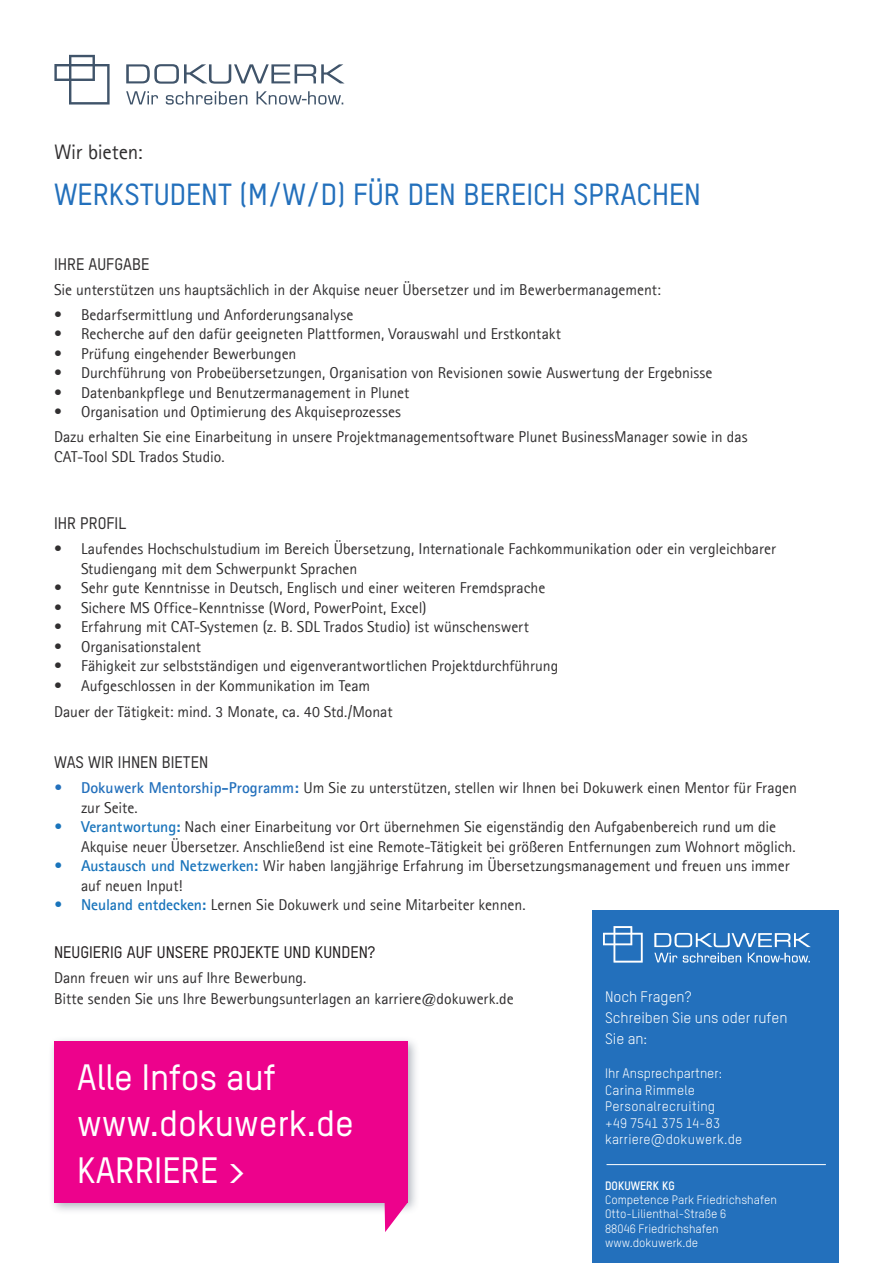
<style>
.page{position:relative;width:893px;height:1263px;background:#fff}
.page>*{position:absolute;margin:0;border:0;box-sizing:border-box;transform-origin:0 0}
.t1{font:500 36px "TSTAR";color:#fff}
.head{font:500 30px "TSTAR";color:#2370bc}
.Fließtext_neu{font:21px "Agfa Rotis Sans Serif";letter-spacing:-.01em;color:#312f30}
.Überschrift_1{font:500 16.5px "TSTAR";color:#312f30}
.Überschrift_1-2{font:500 16.5px "TSTAR";color:#231f20}
.Fließtext_neu-2{font:15.75px/19.5px "Agfa Rotis Sans Serif";letter-spacing:-.005em;color:#312f30}
.Fließtext_zentriert{font:15px/21px "TSTAR";color:#fff}
.Fließtext_neu-3{font:13.5px "TSTAR";letter-spacing:.015em;color:#fff}
.Fließtext_zentriert-2{font:13.5px "TSTAR";color:#fff}
.Fließtext_zentriert-3{font:12px "TSTAR";color:#fff}
.Fließtext_zentriert-4{font:700 12px "TSTAR";color:#fff}
.s1{font-weight:700;color:#2370bc}
.s2{font-weight:700;color:#1974bb}
</style>
<div class="page">
<svg style="left:54px;top:55px;width:56px;height:50px"></svg>
<svg style="left:126px;top:64px;width:219px;height:20px"></svg>
<svg style="left:126px;top:91px;width:32px;height:13px"></svg>
<svg style="left:166px;top:91px;width:81px;height:14px"></svg>
<svg style="left:257px;top:91px;width:86px;height:14px"></svg>
<div style="left:592px;top:910px;width:247px;height:353px;background:#2370bc"></div>
<hr style="left:606px;top:1164px;width:220px;height:1px;background:#fff">
<img style="left:603px;top:926px;width:208px;height:37px">
<div style="left:48px;top:1035px;width:371px;height:180px;background:#334258;opacity:.39"></div>
<div style="left:54px;top:1041px;width:353px;height:162px;background:#ed028c"></div>
<svg style="left:385px;top:1203px;width:22px;height:29px"></svg>
<p class="Fließtext_neu" style="left:54px;top:139px;width:90px">Wir bieten:</p>
<p class="head" style="left:54px;top:176px;width:648px">WERKSTUDENT (M/W/D) FÜR DEN BEREICH SPRACHEN</p>
<p class="Überschrift_1" style="left:54px;top:254px;width:97px">IHRE AUFGABE</p>
<p class="Fließtext_neu-2" style="left:54px;top:279px;width:608px">Sie unterstützen uns hauptsächlich in der Akquise neuer Übersetzer und im Bewerbermanagement:</p>
<p class="Fließtext_neu-2" style="left:54px;top:304px;width:301px">• Bedarfsermittlung und Anforderungsanalyse</p>
<p class="Fließtext_neu-2" style="left:54px;top:324px;width:509px">• Recherche auf den dafür geeigneten Plattformen, Vorauswahl und Erstkontakt</p>
<p class="Fließtext_neu-2" style="left:54px;top:343px;width:244px">• Prüfung eingehender Bewerbungen</p>
<p class="Fließtext_neu-2" style="left:54px;top:363px;width:660px">• Durchführung von Probeübersetzungen, Organisation von Revisionen sowie Auswertung der Ergebnisse</p>
<p class="Fließtext_neu-2" style="left:54px;top:382px;width:357px">• Datenbankpflege und Benutzermanagement in Plunet</p>
<p class="Fließtext_neu-2" style="left:54px;top:402px;width:349px">• Organisation und Optimierung des Akquiseprozesses</p>
<p class="Fließtext_neu-2" style="left:54px;top:427px;width:695px">Dazu erhalten Sie eine Einarbeitung in unsere Projektmanagementsoftware Plunet BusinessManager sowie in das<br>CAT-Tool SDL Trados Studio.</p>
<p class="Überschrift_1" style="left:54px;top:514px;width:74px">IHR PROFIL</p>
<p class="Fließtext_neu-2" style="left:81px;top:539px;width:696px;text-indent:-27px">• Laufendes Hochschulstudium im Bereich Übersetzung, Internationale Fachkommunikation oder ein vergleichbarer<br>Studiengang mit dem Schwerpunkt Sprachen</p>
<p class="Fließtext_neu-2" style="left:54px;top:578px;width:493px">• Sehr gute Kenntnisse in Deutsch, Englisch und einer weiteren Fremdsprache</p>
<p class="Fließtext_neu-2" style="left:54px;top:598px;width:374px">• Sichere MS Office-Kenntnisse (Word, PowerPoint, Excel)</p>
<p class="Fließtext_neu-2" style="left:54px;top:617px;width:476px">• Erfahrung mit CAT-Systemen (z. B. SDL Trados Studio) ist wünschenswert</p>
<p class="Fließtext_neu-2" style="left:54px;top:637px;width:149px">• Organisationstalent</p>
<p class="Fließtext_neu-2" style="left:54px;top:656px;width:506px">• Fähigkeit zur selbstständigen und eigenverantwortlichen Projektdurchführung</p>
<p class="Fließtext_neu-2" style="left:54px;top:676px;width:318px">• Aufgeschlossen in der Kommunikation im Team</p>
<p class="Fließtext_neu-2" style="left:54px;top:701px;width:340px">Dauer der Tätigkeit: mind. 3 Monate, ca. 40 Std./Monat</p>
<p class="Überschrift_1" style="left:54px;top:752px;width:156px">WAS WIR IHNEN BIETEN</p>
<p class="Fließtext_neu-2" style="left:81px;top:778px;width:717px;text-indent:-27px"><span class="s1">• Dokuwerk Mentorship-Programm:</span> Um Sie zu unterstützen, stellen wir Ihnen bei Dokuwerk einen Mentor für Fragen zur Seite.</p>
<p class="Fließtext_neu-2" style="left:81px;top:817px;width:716px;text-indent:-27px"><span class="s2">• Verantwortung:</span> Nach einer Einarbeitung vor Ort übernehmen Sie eigenständig den Aufgabenbereich rund um die<br>Akquise neuer Übersetzer. Anschließend ist eine Remote-Tätigkeit bei größeren Entfernungen zum Wohnort möglich.</p>
<p class="Fließtext_neu-2" style="left:81px;top:856px;width:710px;text-indent:-27px"><span class="s2">• Austausch und Netzwerken:</span> Wir haben langjährige Erfahrung im Übersetzungsmanagement und freuen uns immer auf neuen Input!</p>
<p class="Fließtext_neu-2" style="left:54px;top:895px;width:473px"><span class="s2">• Neuland entdecken:</span> Lernen Sie Dokuwerk und seine Mitarbeiter kennen.</p>
<p class="Überschrift_1-2" style="left:54px;top:942px;width:323px">NEUGIERIG AUF UNSERE PROJEKTE UND KUNDEN?</p>
<p class="Fließtext_neu-2" style="left:54px;top:968px;width:254px">Dann freuen wir uns auf Ihre Bewerbung.</p>
<p class="Fließtext_neu-2" style="left:54px;top:989px;width:461px">Bitte senden Sie uns Ihre Bewerbungsunterlagen an karriere@dokuwerk.de</p>
<p class="t1" style="left:77px;top:1055px;width:200px">Alle Infos auf</p>
<p class="t1" style="left:77px;top:1101px;width:278px">www.dokuwerk.de</p>
<p class="t1" style="left:77px;top:1148px;width:170px">KARRIERE &gt;</p>
<p class="Fließtext_zentriert" style="left:605px;top:986px;width:88px">Noch Fragen?</p>
<p class="Fließtext_zentriert" style="left:605px;top:1007px;width:184px">Schreiben Sie uns oder rufen<br>Sie an:</p>
<p class="Fließtext_zentriert-2" style="left:605px;top:1066px;width:118px">Ihr Ansprechpartner:</p>
<p class="Fließtext_neu-3" style="left:605px;top:1082px;width:91px">Carina Rimmele</p>
<p class="Fließtext_neu-3" style="left:605px;top:1099px;width:111px">Personalrecruiting</p>
<p class="Fließtext_neu-3" style="left:605px;top:1115px;width:116px">+49 7541 375 14-83</p>
<p class="Fließtext_neu-3" style="left:605px;top:1132px;width:139px">karriere@dokuwerk.de</p>
<p class="Fließtext_zentriert-4" style="left:605px;top:1178px;width:71px">DOKUWERK KG</p>
<p class="Fließtext_zentriert-3" style="left:605px;top:1192px;width:173px">Competence Park Friedrichshafen</p>
<p class="Fließtext_zentriert-3" style="left:605px;top:1207px;width:123px">Otto-Lilienthal-Straße 6</p>
<p class="Fließtext_zentriert-3" style="left:605px;top:1221px;width:115px">88046 Friedrichshafen</p>
<p class="Fließtext_zentriert-3" style="left:605px;top:1236px;width:95px">www.dokuwerk.de</p>
</div>
